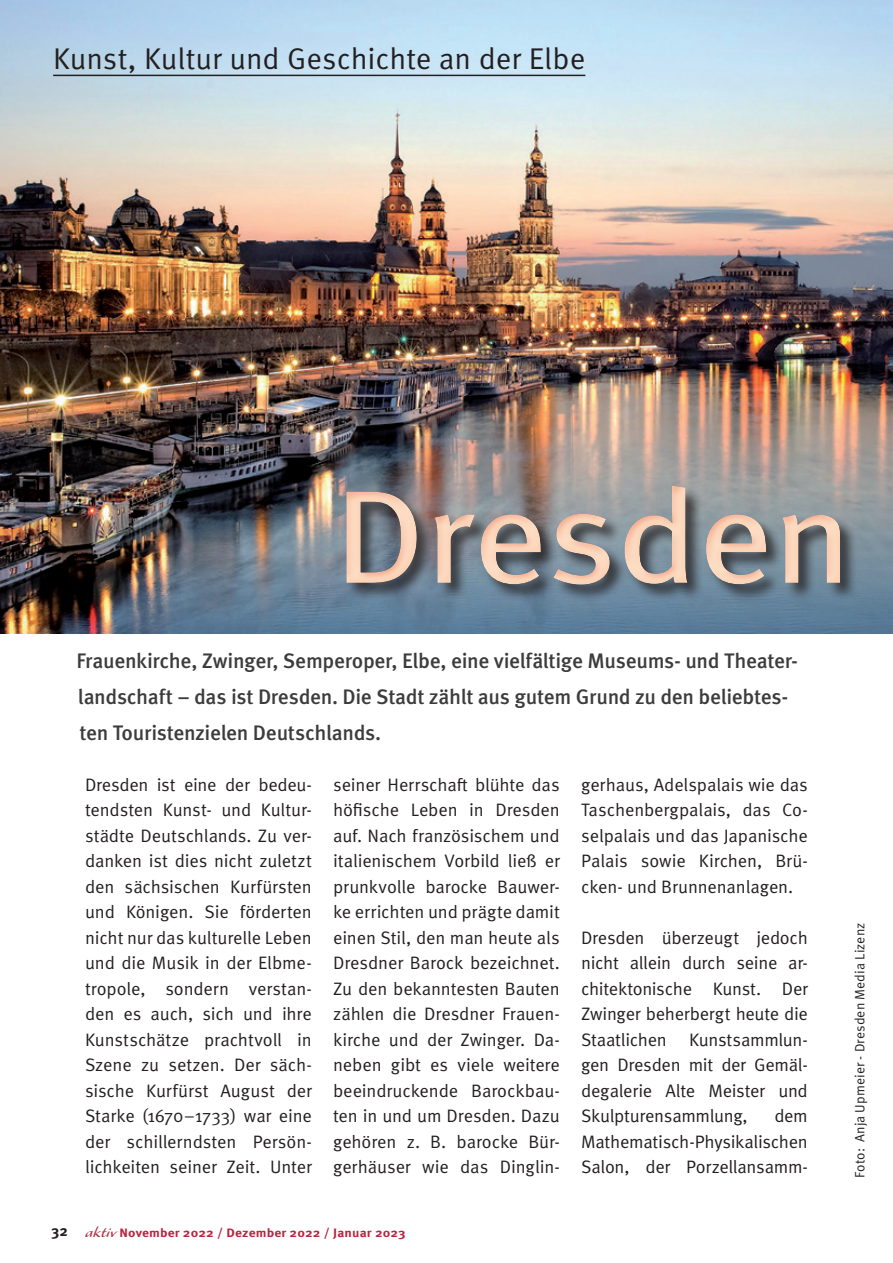
<style>
.page{position:relative;width:893px;height:1263px;background:#fff}
.page>*{position:absolute;margin:0;border:0;box-sizing:border-box;transform-origin:0 0}
.t1{font:132.3px "Meta Pro";letter-spacing:-.01em;color:#fdddc4;scale:1.11 1}
.Fließtext{font:30px "Meta Pro Norm";color:#231f20}
.Vorlauftext{font:500 21px/36px "Meta Pro";letter-spacing:-.015em;color:#3c3c3d}
.Fließtext-2{font:18px/25.5px "Meta Pro Norm";letter-spacing:-.01em;color:#231f20;text-align:justify}
.Fließtext-3{font:13.5px "Meta Pro Norm";letter-spacing:.005em;color:#231f20}
.t2{font:700 12.15px "Meta Pro";letter-spacing:.01em;color:#b62841;scale:1.11 1}
.s1{font-size:15px;color:#231f20}
.s2{font-family:"Alexa Std";font-weight:400;font-size:16.2px}
</style>
<div class="page">
<img style="left:0;top:0;width:893px;height:634px">
<hr style="left:53px;top:75px;width:532px;height:1px;background:#231f20">
<div style="left:346px;top:486px;width:512px;height:116px;background:#231f20;opacity:.75"></div>
<div style="left:335px;top:475px;width:509px;height:112px;background:#f18a6c;opacity:.73"></div>
<div style="left:341px;top:486px;width:508px;height:109px;background:#f6914b;opacity:.75"></div>
<p class="Fließtext" style="left:53px;top:36px;width:534px">Kunst, Kultur und Geschichte an der Elbe</p>
<h1 class="t1" style="left:333px;top:436px;width:470px">Dresden</h1>
<p class="Vorlauftext" style="left:76px;top:641px;width:723px">Frauenkirche, Zwinger, Semperoper, Elbe, eine vielfältige Museums- und Theater&shy;landschaft – das ist Dresden. Die Stadt zählt aus gutem Grund zu den beliebtes&shy;ten Touristenzielen Deutschlands.</p>
<p class="Fließtext-2" style="left:85px;top:770px;width:228px">Dresden ist eine der bedeu&shy;tendsten Kunst- und Kultur&shy;städte Deutschlands. Zu ver&shy;danken ist dies nicht zuletzt den sächsischen Kurfürsten und Königen. Sie förderten nicht nur das kulturelle Leben und die Musik in der Elbme&shy;tropole, sondern verstan&shy;den es auch, sich und ihre Kunstschätze prachtvoll in Szene zu setzen. Der säch&shy;sische Kurfürst August der Starke (1670–1733) war eine der schillerndsten Persön&shy;lichkeiten seiner Zeit. Unter</p>
<p class="Fließtext-2" style="left:333px;top:770px;width:228px">seiner Herrschaft blühte das höfische Leben in Dresden auf. Nach französischem und italienischem Vorbild ließ er prunkvolle barocke Bauwer&shy;ke errichten und prägte damit einen Stil, den man heute als Dresdner Barock bezeichnet.<br>Zu den bekanntesten Bauten zählen die Dresdner Frauen&shy;kirche und der Zwinger. Da&shy;neben gibt es viele weitere beeindruckende Barockbau&shy;ten in und um Dresden. Dazu gehören z. B. barocke Bür&shy;gerhäuser wie das Dinglin-</p>
<p class="t2" style="left:51px;top:1223px;width:321px"><span class="s1">32</span> <span class="s2">aktiv</span> November 2022 / Dezember 2022 / Januar 2023</p>
<p class="Fließtext-2" style="left:581px;top:770px;width:228px">gerhaus, Adelspalais wie das Taschenbergpalais, das Co&shy;selpalais und das Japanische Palais sowie Kirchen, Brü&shy;cken- und Brunnenanlagen.</p>
<p class="Fließtext-2" style="left:581px;top:923px;width:228px">Dresden überzeugt jedoch nicht allein durch seine ar&shy;chitektonische Kunst. Der Zwinger beherbergt heute die Staatlichen Kunstsammlun&shy;gen Dresden mit der Gemäl&shy;degalerie Alte Meister und Skulpturensammlung,</p>
<p class="Fließtext-2" style="left:581px;top:1102px;width:228px;text-indent:193px">dem Mathematisch-Physikalischen Salon, der Porzellansamm-</p>
<p class="Fließtext-3" style="left:850px;top:1178px;width:257px;rotate:-90deg">Foto: Anja Upmeier - Dresden Media Lizenz</p>
</div>
